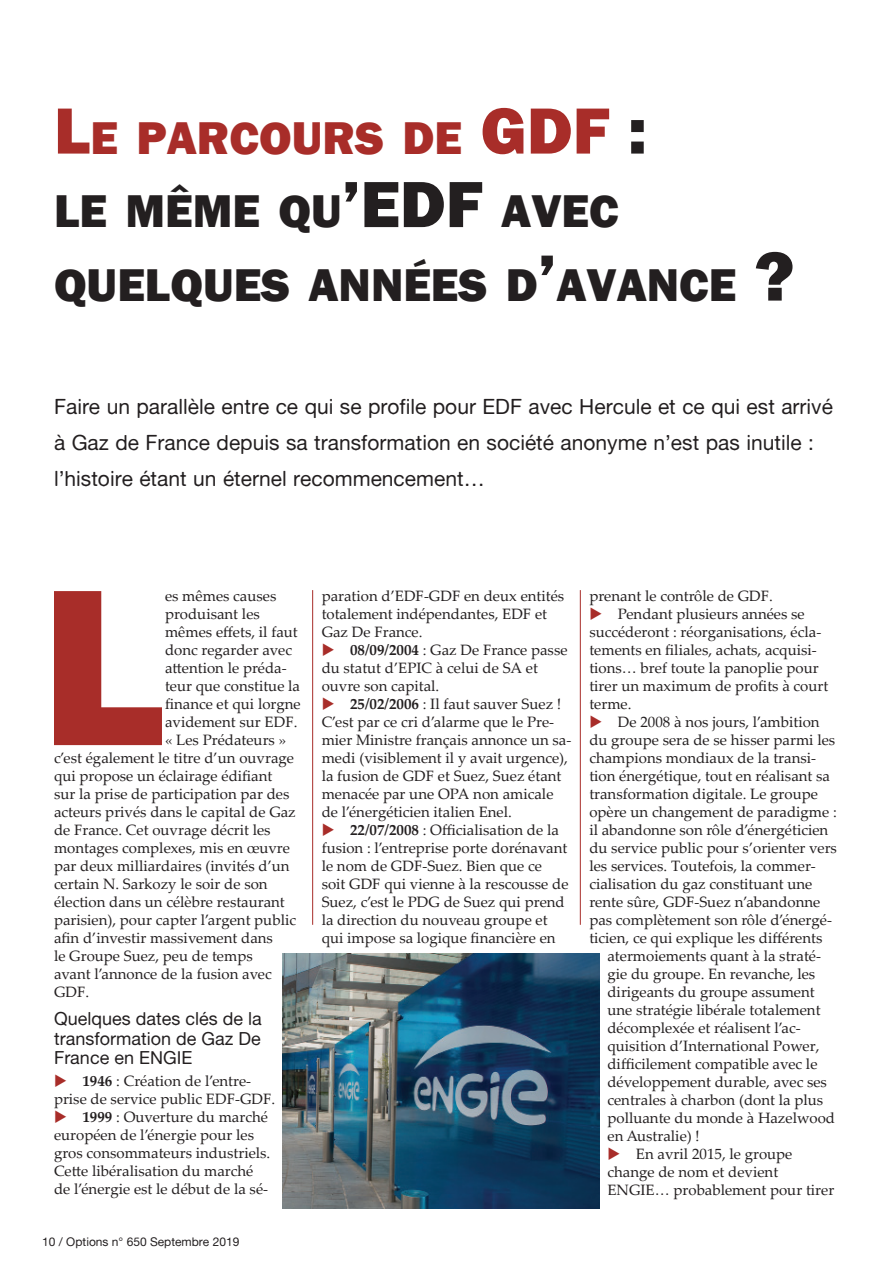
<style>
.page{position:relative;width:893px;height:1263px;background:#fff}
.page>*{position:absolute;margin:0;border:0;box-sizing:border-box;transform-origin:0 0}
.t1{font:800 231px "Franklin Gothic";color:#a82d29}
.t2{font:800 47.25px/73.5px "Franklin Gothic";color:#231f20}
.t3{font:21px/36px "Alte Haas Grotesk";color:#231f20}
.t4{font:18px/19.5px "Alte Haas Grotesk";color:#231f20;text-align:justify}
.t5{font:15px/18px "Palatino Linotype";color:#231f20}
.t6{font:12px "Alte Haas Grotesk";color:#231f20}
.s1{font-size:67.5px;color:#a82d29}
.s2{color:#a82d29}
.s3{font-size:67.5px}
.s4{font-size:72px}
.s5{font-weight:700}
</style>
<div class="page">
<hr style="left:312px;top:590px;width:1px;height:335px;background:#a82d29">
<hr style="left:580px;top:590px;width:1px;height:335px;background:#a82d29">
<img style="left:282px;top:954px;width:317px;height:255px">
<h2 class="t2" style="left:54px;top:101px;width:742px"><span class="s1">L</span><span class="s2">E PARCOURS DE</span> <span class="s1">GDF</span> <span class="s3">:<br></span>LE MÊME QU<span class="s3">’EDF</span> AVEC<br>QUELQUES ANN ÉES D<span class="s3">’</span>AVANCE <span class="s4">?</span></h2>
<h3 class="t3" style="left:54px;top:388px;width:780px">Faire un parallèle entre ce qui se profile pour EDF avec Hercule et ce qui est arrivé à Gaz de France depuis sa transformation en société anonyme n’est pas inutile : l’histoire étant un éternel recommencement…</h3>
<h1 class="t1" style="left:41px;top:518px;width:126px">L</h1>
<p class="t5" style="left:165px;top:586px;width:113px">es mêmes causes</p>
<p class="t5" style="left:165px;top:604px;width:96px">produisant les</p>
<p class="t5" style="left:165px;top:622px;width:134px">mêmes effets, il faut</p>
<p class="t5" style="left:165px;top:640px;width:128px">donc regarder avec</p>
<p class="t5" style="left:165px;top:658px;width:123px">attention le préda-</p>
<p class="t5" style="left:165px;top:676px;width:137px">teur que constitue la</p>
<p class="t5" style="left:165px;top:694px;width:137px">finance et qui lorgne</p>
<p class="t5" style="left:165px;top:712px;width:134px">avidement sur EDF.</p>
<p class="t5" style="left:165px;top:730px;width:123px">« Les Prédateurs »</p>
<p class="t5" style="left:54px;top:748px;width:242px">c’est également le titre d’un ouvrage</p>
<p class="t5" style="left:54px;top:766px;width:220px">qui propose un éclairage édifiant</p>
<p class="t5" style="left:54px;top:784px;width:237px">sur la prise de participation par des</p>
<p class="t5" style="left:54px;top:802px;width:243px">acteurs privés dans le capital de Gaz</p>
<p class="t5" style="left:54px;top:820px;width:218px">de France. Cet ouvrage décrit les</p>
<p class="t5" style="left:54px;top:838px;width:238px">montages complexes, mis en œuvre</p>
<p class="t5" style="left:54px;top:856px;width:237px">par deux milliardaires (invités d’un</p>
<p class="t5" style="left:54px;top:874px;width:215px">certain N. Sarkozy le soir de son</p>
<p class="t5" style="left:54px;top:892px;width:232px">élection dans un célèbre restaurant</p>
<p class="t5" style="left:54px;top:910px;width:244px">parisien), pour capter l’argent public</p>
<p class="t5" style="left:54px;top:928px;width:220px">afin d’investir massivement dans</p>
<p class="t5" style="left:54px;top:946px;width:200px">le Groupe Suez, peu de temps</p>
<p class="t5" style="left:54px;top:964px;width:219px">avant l’annonce de la fusion avec</p>
<p class="t5" style="left:54px;top:982px;width:37px">GDF.</p>
<p class="t4" style="left:54px;top:1009px;width:209px">Quelques dates clés de la transformation de Gaz De France en ENGIE</p>
<p class="t5" style="left:54px;top:1072px;width:223px"><span class="s2">◆</span> <span class="s5">1946</span> : Création de l’entre&shy;prise de service public EDF-GDF.</p>
<p class="t5" style="left:54px;top:1108px;width:218px"><span class="s2">◆</span> <span class="s5">1999</span> : Ouverture du marché européen de l’énergie pour les gros consommateurs industriels.<br>Cette libéralisation du marché de l’énergie est le début de la sé-</p>
<p class="t6" style="left:42px;top:1234px;width:199px">10 / Options n° 650 Septembre 2019</p>
<p class="t5" style="left:322px;top:586px;width:244px">paration d’EDF-GDF en deux entités totalement indépendantes, EDF et<br>Gaz De France.</p>
<p class="t5" style="left:322px;top:640px;width:247px"><span class="s2">◆</span> <span class="s5">08/09/2004</span> : Gaz De France passe du statut d’EPIC à celui de SA et ouvre son capital.</p>
<p class="t5" style="left:322px;top:694px;width:251px"><span class="s2">◆</span> <span class="s5">25/02/2006</span> : Il faut sauver Suez !<br>C’est par ce cri d’alarme que le Pre&shy;mier Ministre français annonce un sa&shy;medi (visiblement il y avait urgence), la fusion de GDF et Suez, Suez étant menacée par une OPA non amicale de l’énergéticien italien Enel.</p>
<p class="t5" style="left:322px;top:820px;width:248px"><span class="s2">◆</span> <span class="s5">22/07/2008</span> : Officialisation de la fusion : l’entreprise porte dorénavant le nom de GDF-Suez. Bien que ce soit GDF qui vienne à la rescousse de Suez, c’est le PDG de Suez qui prend la direction du nouveau groupe et qui impose sa logique financière en</p>
<p class="t5" style="left:589px;top:586px;width:185px">prenant le contrôle de GDF.</p>
<p class="t5" style="left:589px;top:604px;width:240px"><span class="s2">◆</span> Pendant plusieurs années se succéderont : réorganisations, écla&shy;tements en filiales, achats, acquisi&shy;tions… bref toute la panoplie pour tirer un maximum de profits à court terme.</p>
<p class="t5" style="left:589px;top:712px;width:232px"><span class="s2">◆</span> De 2008 à nos jours, l’ambition</p>
<p class="t5" style="left:589px;top:730px;width:247px">du groupe sera de se hisser parmi les</p>
<p class="t5" style="left:589px;top:748px;width:228px">champions mondiaux de la transi-</p>
<p class="t5" style="left:589px;top:766px;width:242px">tion énergétique, tout en réalisant sa</p>
<p class="t5" style="left:589px;top:784px;width:230px">transformation digitale. Le groupe</p>
<p class="t5" style="left:589px;top:802px;width:249px">opère un changement de paradigme :</p>
<p class="t5" style="left:589px;top:820px;width:240px">il abandonne son rôle d’énergéticien</p>
<p class="t5" style="left:589px;top:838px;width:249px">du service public pour s’orienter vers</p>
<p class="t5" style="left:589px;top:856px;width:228px">les services. Toutefois, la commer-</p>
<p class="t5" style="left:589px;top:874px;width:225px">cialisation du gaz constituant une</p>
<p class="t5" style="left:589px;top:892px;width:232px">rente sûre, GDF-Suez n’abandonne</p>
<p class="t5" style="left:589px;top:910px;width:244px">pas complètement son rôle d’énergé-</p>
<p class="t5" style="left:589px;top:928px;width:235px">ticien, ce qui explique les différents</p>
<p class="t5" style="left:607px;top:946px;width:215px">atermoiements quant à la straté-</p>
<p class="t5" style="left:607px;top:964px;width:209px">gie du groupe. En revanche, les</p>
<p class="t5" style="left:607px;top:982px;width:209px">dirigeants du groupe assument</p>
<p class="t5" style="left:607px;top:1000px;width:215px">une stratégie libérale totalement</p>
<p class="t5" style="left:607px;top:1018px;width:195px">décomplexée et réalisent l’ac-</p>
<p class="t5" style="left:607px;top:1036px;width:213px">quisition d’International Power,</p>
<p class="t5" style="left:607px;top:1054px;width:212px">difficilement compatible avec le</p>
<p class="t5" style="left:607px;top:1072px;width:221px">développement durable, avec ses</p>
<p class="t5" style="left:607px;top:1090px;width:217px">centrales à charbon (dont la plus</p>
<p class="t5" style="left:607px;top:1108px;width:229px">polluante du monde à Hazelwood</p>
<p class="t5" style="left:607px;top:1126px;width:94px">en Australie) !</p>
<p class="t5" style="left:607px;top:1144px;width:228px"><span class="s2">◆</span> En avril 2015, le groupe change de nom et devient<br>ENGIE… probablement pour tirer</p>
</div>
